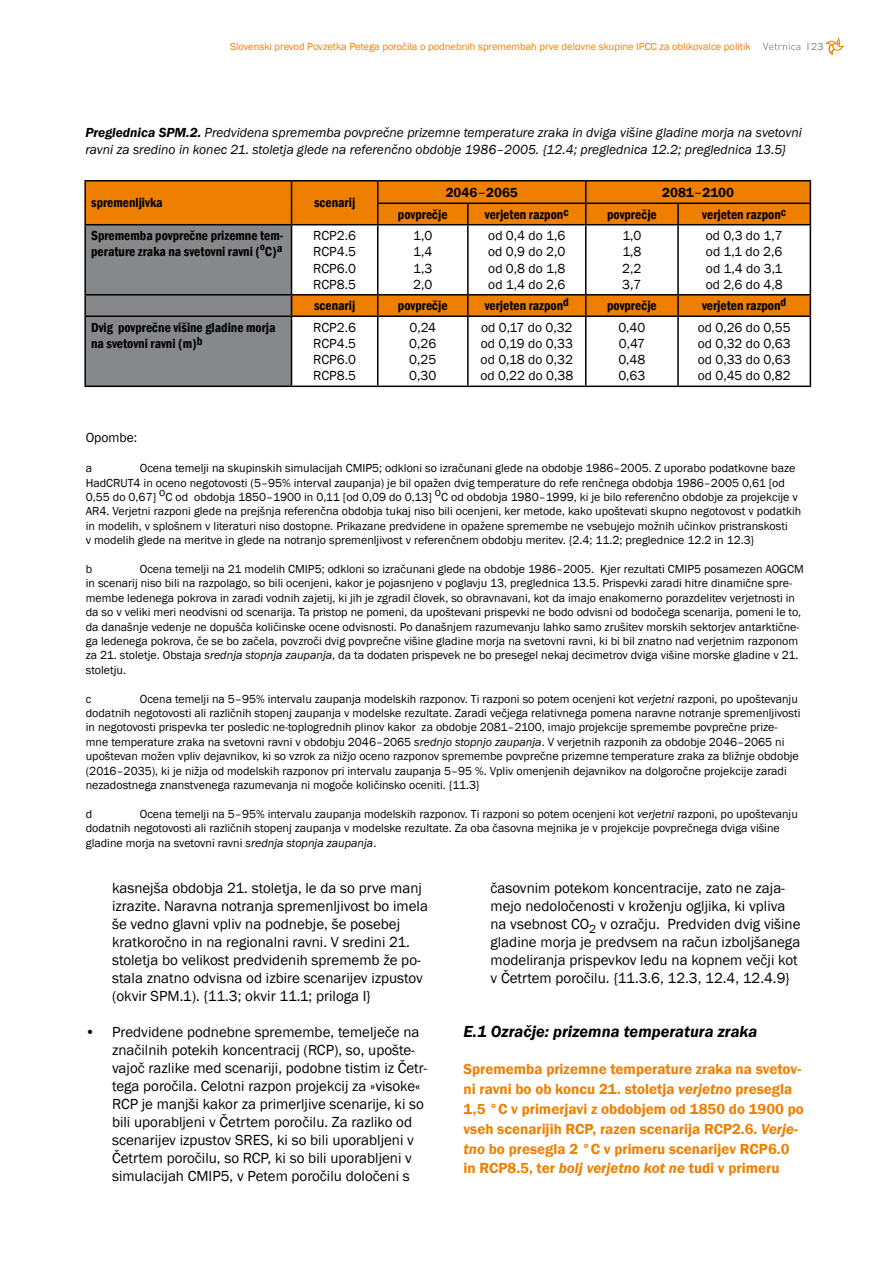
<style>
.page{position:relative;width:893px;height:1263px;background:#fff}
.page>*{position:absolute;margin:0;border:0;box-sizing:border-box;transform-origin:0 0}
.t1{font:italic 600 16.5px "Franklin Gothic";color:#000}
.t2{font:15px/18px "Franklin Gothic";color:#000}
.t3{font:600 15px/19.8px "Franklin Gothic";color:#ee7f00}
.t4{font:13.5px/16.2px "Franklin Gothic";color:#000;text-align:justify}
.t5{font:600 condensed 13.5px/16.2px "Franklin Gothic";color:#000}
.t6{font:italic 13.5px/16.2px "Franklin Gothic";color:#000}
.t7{font:600 13.5px "Franklin Gothic";color:#000}
.t8{font:12px/14.4px "Franklin Gothic";color:#000}
.t9{font:10.5px "Franklin Gothic";color:#ee7f00}
.t10{font:10.5px "Franklin Gothic";color:#87888a}
.s1{font-weight:600}
.s2{font-weight:400;font-size:15px}
.s3{font-style:italic}
</style>
<div class="page">
<svg style="left:763px;top:43px;width:37px;height:7px"></svg>
<svg style="left:586px;top:181px;width:224px;height:134px"></svg>
<hr style="left:84px;top:180px;width:208px;height:1px;background:#000">
<hr style="left:292px;top:180px;width:86px;height:1px;background:#000">
<hr style="left:378px;top:180px;width:90px;height:1px;background:#000">
<hr style="left:468px;top:180px;width:118px;height:1px;background:#000">
<hr style="left:586px;top:180px;width:92px;height:1px;background:#000">
<hr style="left:678px;top:180px;width:133px;height:1px;background:#000">
<hr style="left:586px;top:203px;width:92px;height:1px;background:#000">
<hr style="left:678px;top:203px;width:133px;height:1px;background:#000">
<hr style="left:677px;top:204px;width:2px;height:20px;background:#000">
<svg style="left:810px;top:181px;width:1px;height:43px"></svg>
<hr style="left:586px;top:224px;width:92px;height:1px;background:#000">
<hr style="left:678px;top:224px;width:133px;height:1px;background:#000">
<hr style="left:677px;top:225px;width:2px;height:69px;background:#000">
<hr style="left:810px;top:225px;width:1px;height:69px;background:#000">
<hr style="left:677px;top:317px;width:2px;height:69px;background:#000">
<hr style="left:810px;top:317px;width:1px;height:69px;background:#000">
<hr style="left:84px;top:386px;width:208px;height:1px;background:#000">
<hr style="left:292px;top:386px;width:86px;height:1px;background:#000">
<hr style="left:378px;top:386px;width:90px;height:1px;background:#000">
<hr style="left:468px;top:386px;width:118px;height:1px;background:#000">
<hr style="left:586px;top:386px;width:92px;height:1px;background:#000">
<hr style="left:678px;top:386px;width:133px;height:1px;background:#000">
<hr style="left:678px;top:294px;width:133px;height:2px;background:#000">
<svg style="left:810px;top:296px;width:1px;height:19px"></svg>
<hr style="left:678px;top:315px;width:133px;height:2px;background:#000">
<hr style="left:586px;top:294px;width:92px;height:2px;background:#000">
<svg style="left:84px;top:181px;width:502px;height:205px"></svg>
<svg style="left:677px;top:296px;width:2px;height:19px"></svg>
<hr style="left:586px;top:315px;width:92px;height:2px;background:#000">
<svg style="left:825px;top:37px;width:19px;height:19px"></svg>
<p class="t9" style="left:230px;top:40px;width:522px">Slovenski prevod Povzetka Petega poročila o podnebnih spremembah prve delovne skupine IPCC za oblikovalce politik</p>
<p class="t10" style="left:811px;top:40px;width:14px">23</p>
<p class="t6" style="left:85px;top:125px;width:718px"><span class="s1">Preglednica SPM.2.</span> Predvidena sprememba povprečne prizemne temperature zraka in dviga višine gladine morja na svetovni ravni za sredino in konec 21. stoletja glede na referenčno obdobje 1986–2005. {12.4; preglednica 12.2; preglednica 13.5}</p>
<p class="t5" style="left:91px;top:195px;width:73px">spremenljivka</p>
<p class="t5" style="left:314px;top:195px;width:43px">scenarij</p>
<p class="t7" style="left:446px;top:184px;width:74px">2046<span class="s2">–</span>2065</p>
<p class="t7" style="left:662px;top:184px;width:73px">2081<span class="s2">–</span>2100</p>
<p class="t5" style="left:398px;top:206px;width:51px">povprečje</p>
<p class="t5" style="left:485px;top:206px;width:85px">verjeten razpon<sup>c</sup></p>
<p class="t5" style="left:607px;top:206px;width:51px">povprečje</p>
<p class="t5" style="left:702px;top:206px;width:85px">verjeten razpon<sup>c</sup></p>
<p class="t5" style="left:91px;top:227px;width:194px">Sprememba povprečne prizemne tem&shy;perature zraka na svetovni ravni (<sup>o</sup>C)<sup>a</sup></p>
<p class="t4" style="left:313px;top:228px;width:44px">RCP2.6<br>RCP4.5<br>RCP6.0<br>RCP8.5</p>
<p class="t4" style="left:413px;top:228px;width:21px">1,0<br>1,4<br>1,3<br>2,0</p>
<p class="t4" style="left:488px;top:228px;width:79px">od 0,4 do 1,6 od 0,9 do 2,0 od 0,8 do 1,8 od 1,4 do 2,6</p>
<p class="t4" style="left:622px;top:228px;width:21px">1,0<br>1,8<br>2,2<br>3,7</p>
<p class="t4" style="left:706px;top:228px;width:79px">od 0,3 do 1,7 od 1,1 do 2,6 od 1,4 do 3,1 od 2,6 do 4,8</p>
<p class="t5" style="left:314px;top:297px;width:43px">scenarij</p>
<p class="t5" style="left:398px;top:297px;width:51px">povprečje</p>
<p class="t5" style="left:485px;top:297px;width:86px">verjeten razpon<sup>d</sup></p>
<p class="t5" style="left:607px;top:297px;width:51px">povprečje</p>
<p class="t5" style="left:702px;top:297px;width:86px">verjeten razpon<sup>d</sup></p>
<p class="t5" style="left:91px;top:319px;width:186px">Dvig povprečne višine gladine morja na svetovni ravni (m)<sup>b</sup></p>
<p class="t4" style="left:313px;top:319px;width:44px">RCP2.6<br>RCP4.5<br>RCP6.0<br>RCP8.5</p>
<p class="t4" style="left:409px;top:319px;width:29px">0,24<br>0,26<br>0,25<br>0,30</p>
<p class="t4" style="left:480px;top:319px;width:94px">od 0,17 do 0,32 od 0,19 do 0,33 od 0,18 do 0,32 od 0,22 do 0,38</p>
<p class="t4" style="left:618px;top:319px;width:29px">0,40<br>0,47<br>0,48<br>0,63</p>
<p class="t4" style="left:698px;top:319px;width:94px">od 0,26 do 0,55 od 0,32 do 0,63 od 0,33 do 0,63 od 0,45 do 0,82</p>
<p class="t4" style="left:86px;top:429px;width:53px">Opombe:</p>
<p class="t8" style="left:86px;top:461px;width:8px">a</p>
<p class="t8" style="left:86px;top:461px;width:717px;text-indent:54px">Ocena temelji na skupinskih simulacijah CMIP5; odkloni so izračunani glede na obdobje 1986–2005. Z uporabo podatkovne baze HadCRUT4 in oceno negotovosti (5–95% interval zaupanja) je bil opažen dvig temperature do refe renčnega obdobja 1986–2005 0,61 [od 0,55 do 0,67] oC od obdobja 1850–1900 in 0,11 [od 0,09 do 0,13] oC od obdobja 1980–1999, ki je bilo referenčno obdobje za projekcije v AR4. Verjetni razponi glede na prejšnja referenčna obdobja tukaj niso bili ocenjeni, ker metode, kako upoštevati skupno negotovost v podatkih in modelih, v splošnem v literaturi niso dostopne. Prikazane predvidene in opažene spremembe ne vsebujejo možnih učinkov pristranskosti<br>v modelih glede na meritve in glede na notranjo spremenljivost v referenčnem obdobju meritev. {2.4; 11.2; preglednice 12.2 in 12.3}</p>
<p class="t8" style="left:86px;top:562px;width:8px">b</p>
<p class="t8" style="left:86px;top:562px;width:719px;text-indent:54px">Ocena temelji na 21 modelih CMIP5; odkloni so izračunani glede na obdobje 1986–2005. Kjer rezultati CMIP5 posamezen AOGCM in scenarij niso bili na razpolago, so bili ocenjeni, kakor je pojasnjeno v poglavju 13, preglednica 13.5. Prispevki zaradi hitre dinamične spre&shy;membe ledenega pokrova in zaradi vodnih zajetij, ki jih je zgradil človek, so obravnavani, kot da imajo enakomerno porazdelitev verjetnosti in da so v veliki meri neodvisni od scenarija. Ta pristop ne pomeni, da upoštevani prispevki ne bodo odvisni od bodočega scenarija, pomeni le to, da današnje vedenje ne dopušča količinske ocene odvisnosti. Po današnjem razumevanju lahko samo zrušitev morskih sektorjev antarktične&shy;ga ledenega pokrova, če se bo začela, povzroči dvig povprečne višine gladine morja na svetovni ravni, ki bi bil znatno nad verjetnim razponom za 21. stoletje. Obstaja <span class="s3">srednja stopnja zaupanja</span>, da ta dodaten prispevek ne bo presegel nekaj decimetrov dviga višine morske gladine v 21. stoletju.</p>
<p class="t8" style="left:86px;top:692px;width:7px">c</p>
<p class="t8" style="left:86px;top:692px;width:716px;text-indent:54px">Ocena temelji na 5–95% intervalu zaupanja modelskih razponov. Ti razponi so potem ocenjeni kot <span class="s3">verjetni</span> razponi, po upoštevanju dodatnih negotovosti ali različnih stopenj zaupanja v modelske rezultate. Zaradi večjega relativnega pomena naravne notranje spremenljivosti in negotovosti prispevka ter posledic ne-toplogrednih plinov kakor za obdobje 2081–2100, imajo projekcije spremembe povprečne prize&shy;mne temperature zraka na svetovni ravni v obdobju 2046–2065 <span class="s3">srednjo stopnjo zaupanja</span>. V verjetnih razponih za obdobje 2046–2065 ni upoštevan možen vpliv dejavnikov, ki so vzrok za nižjo oceno razponov spremembe povprečne prizemne temperature zraka za bližnje obdobje (2016–2035), ki je nižja od modelskih razponov pri intervalu zaupanja 5–95 %. Vpliv omenjenih dejavnikov na dolgoročne projekcije zaradi nezadostnega znanstvenega razumevanja ni mogoče količinsko oceniti. {11.3}</p>
<p class="t8" style="left:86px;top:807px;width:8px">d</p>
<p class="t8" style="left:86px;top:807px;width:714px;text-indent:54px">Ocena temelji na 5–95% intervalu zaupanja modelskih razponov. Ti razponi so potem ocenjeni kot <span class="s3">verjetni</span> razponi, po upoštevanju dodatnih negotovosti ali različnih stopenj zaupanja v modelske rezultate. Za oba časovna mejnika je v projekcije povprečnega dviga višine gladine morja na svetovni ravni <span class="s3">srednja stopnja zaupanja</span>.</p>
<p class="t2" style="left:112px;top:879px;width:317px">kasnejša obdobja 21. stoletja, le da so prve manj izrazite. Naravna notranja spremenljivost bo imela še vedno glavni vpliv na podnebje, še posebej kratkoročno in na regionalni ravni. V sredini 21. stoletja bo velikost predvidenih sprememb že po&shy;stala znatno odvisna od izbire scenarijev izpustov (okvir SPM.1). {11.3; okvir 11.1; priloga I}</p>
<p class="t2" style="left:112px;top:1023px;width:317px;text-indent:-27px">• Predvidene podnebne spremembe, temelječe na značilnih potekih koncentracij (RCP), so, upošte&shy;vajoč razlike med scenariji, podobne tistim iz Četr&shy;tega poročila. Celotni razpon projekcij za »visoke« RCP je manjši kakor za primerljive scenarije, ki so bili uporabljeni v Četrtem poročilu. Za razliko od scenarijev izpustov SRES, ki so bili uporabljeni v Četrtem poročilu, so RCP, ki so bili uporabljeni v simulacijah CMIP5, v Petem poročilu določeni s</p>
<p class="t2" style="left:490px;top:879px;width:312px">časovnim potekom koncentracije, zato ne zaja&shy;mejo nedoločenosti v kroženju ogljika, ki vpliva na vsebnost CO<sub>2</sub> v ozračju. Predviden dvig višine gladine morja je predvsem na račun izboljšanega modeliranja prispevkov ledu na kopnem večji kot v Četrtem poročilu. {11.3.6, 12.3, 12.4, 12.4.9}</p>
<h1 class="t1" style="left:463px;top:1020px;width:295px">E.1 Ozračje: prizemna temperatura zraka</h1>
<p class="t3" style="left:463px;top:1060px;width:342px">Sprememba prizemne temperature zraka na svetov&shy;ni ravni bo ob koncu 21. stoletja <span class="s3">verjetno</span> presegla 1,5 °C v primerjavi z obdobjem od 1850 do 1900 po vseh scenarijih RCP, razen scenarija RCP2.6. <span class="s3">Verje&shy;tno</span> bo presegla 2 °C v primeru scenarijev RCP6.0 in RCP8.5, ter <span class="s3">bolj verjetno kot ne</span> tudi v primeru</p>
</div>
